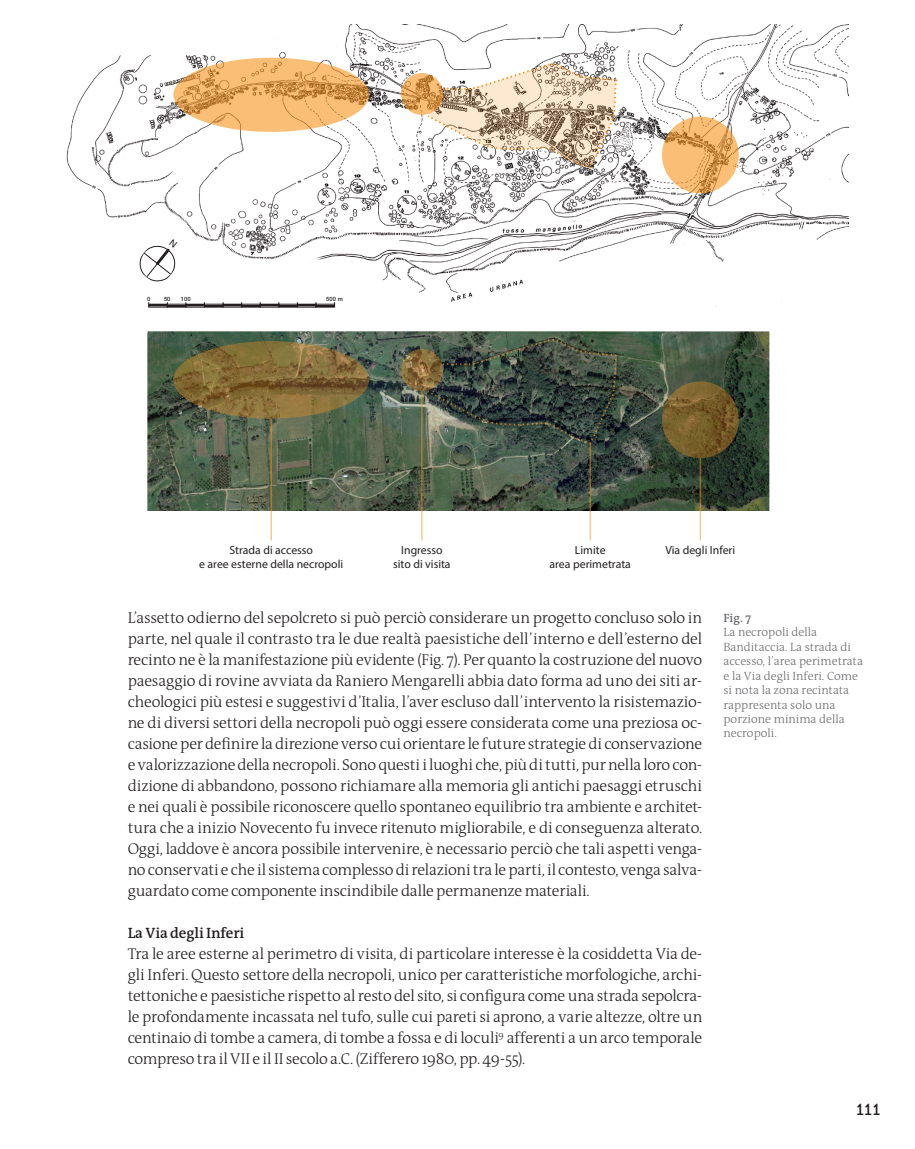
<style>
.page{position:relative;width:915px;height:1149px;background:#fff}
.page>*{position:absolute;margin:0;border:0;box-sizing:border-box;transform-origin:0 0}
.t1{font:500 18px "Conduit ITC";color:#231f20}
.Testo{font:300 15.75px/21px "The Antiqua B3";letter-spacing:-.02em;color:#231f20;text-align:justify}
.Abstract__parole_chi{font:600 15px "The Antiqua B6";letter-spacing:-.01em;color:#231f20}
.Fig__nr{font:300 12px/14.4px "The Antiqua B3";color:#6c6d70}
.Didascalia{font:600 12px "The Antiqua B6";color:#6c6d70}
.t2{font:11.7px/14.1px "Myriad Pro";color:#231f20;text-align:center}
.t3{font:500 5.85px "Helvetica Neue LT Pro";color:#231f20}
</style>
<div class="page">
<img style="left:67px;top:24px;width:781px;height:486px">
<svg style="left:401px;top:349px;width:41px;height:42px"></svg>
<svg style="left:661px;top:381px;width:77px;height:77px;background:#765d2a"></svg>
<img style="left:427px;top:339px;width:189px;height:105px">
<svg style="left:173px;top:341px;width:196px;height:77px;background:#846b38"></svg>
<svg style="left:401px;top:73px;width:41px;height:42px"></svg>
<svg style="left:661px;top:116px;width:77px;height:77px;background:#eaaf6a"></svg>
<svg style="left:425px;top:61px;width:192px;height:109px"></svg>
<svg style="left:173px;top:58px;width:196px;height:74px;background:#ebaf68"></svg>
<hr style="left:270px;top:418px;width:2px;height:122px;background:#f7931d">
<hr style="left:421px;top:391px;width:1px;height:149px;background:#f7931d">
<hr style="left:699px;top:458px;width:1px;height:82px;background:#f7931d">
<hr style="left:589px;top:443px;width:1px;height:97px;background:#f7931d">
<svg style="left:148px;top:302px;width:187px;height:5px"></svg>
<svg style="left:138px;top:239px;width:39px;height:44px"></svg>
<p class="t3" style="left:147px;top:295px;width:5px">0</p>
<p class="t3" style="left:164px;top:295px;width:8px">50</p>
<p class="t3" style="left:181px;top:295px;width:11px">100</p>
<p class="t3" style="left:326px;top:295px;width:18px">500 m</p>
<p class="t2" style="left:199px;top:542px;width:145px">Strada di accesso<br>e aree esterne della necropoli</p>
<p class="t2" style="left:393px;top:542px;width:59px">Ingresso sito di visita</p>
<p class="t2" style="left:549px;top:542px;width:83px">Limite<br>area perimetrata</p>
<p class="t2" style="left:665px;top:542px;width:71px">Via degli Inferi</p>
<p class="Testo" style="left:128px;top:607px;width:576px">L’assetto odierno del sepolcreto si può perciò considerare un progetto concluso solo in parte, nel quale il contrasto tra le due realtà paesistiche dell’interno e dell’esterno del recinto ne è la manifestazione più evidente (Fig. 7). Per quanto la costruzione del nuovo paesaggio di rovine avviata da Raniero Mengarelli abbia dato forma ad uno dei siti ar&shy;cheologici più estesi e suggestivi d’Italia, l’aver escluso dall’intervento la risistemazio&shy;ne di diversi settori della necropoli può oggi essere considerata come una preziosa oc&shy;casione per definire la direzione verso cui orientare le future strategie di conservazione e valorizzazione della necropoli. Sono questi i luoghi che, più di tutti, pur nella loro con&shy;dizione di abbandono, possono richiamare alla memoria gli antichi paesaggi etruschi e nei quali è possibile riconoscere quello spontaneo equilibrio tra ambiente e architet&shy;tura che a inizio Novecento fu invece ritenuto migliorabile, e di conseguenza alterato.<br>Oggi, laddove è ancora possibile intervenire, è necessario perciò che tali aspetti venga&shy;no conservati e che il sistema complesso di relazioni tra le parti, il contesto, venga salva&shy;guardato come componente inscindibile dalle permanenze materiali.</p>
<p class="Abstract__parole_chi" style="left:128px;top:924px;width:118px">La Via degli Inferi</p>
<p class="Testo" style="left:128px;top:943px;width:576px">Tra le aree esterne al perimetro di visita, di particolare interesse è la cosiddetta Via de&shy;gli Inferi. Questo settore della necropoli, unico per caratteristiche morfologiche, archi&shy;tettoniche e paesistiche rispetto al resto del sito, si configura come una strada sepolcra&shy;le profondamente incassata nel tufo, sulle cui pareti si aprono, a varie altezze, oltre un centinaio di tombe a camera, di tombe a fossa e di loculi<sup>9</sup> afferenti a un arco temporale compreso tra il VII e il II secolo a.C. (Zifferero 1980, pp. 49-55).</p>
<p class="Didascalia" style="left:723px;top:611px;width:29px">Fig. 7</p>
<p class="Fig__nr" style="left:723px;top:625px;width:141px">La necropoli della<br>Banditaccia. La strada di accesso, l’area perimetrata e la Via degli Inferi. Come si nota la zona recintata rappresenta solo una porzione minima della</p>
<p class="Fig__nr" style="left:723px;top:726px;width:55px">necropoli.</p>
<p class="t1" style="left:855px;top:1098px;width:27px">111</p>
</div>
